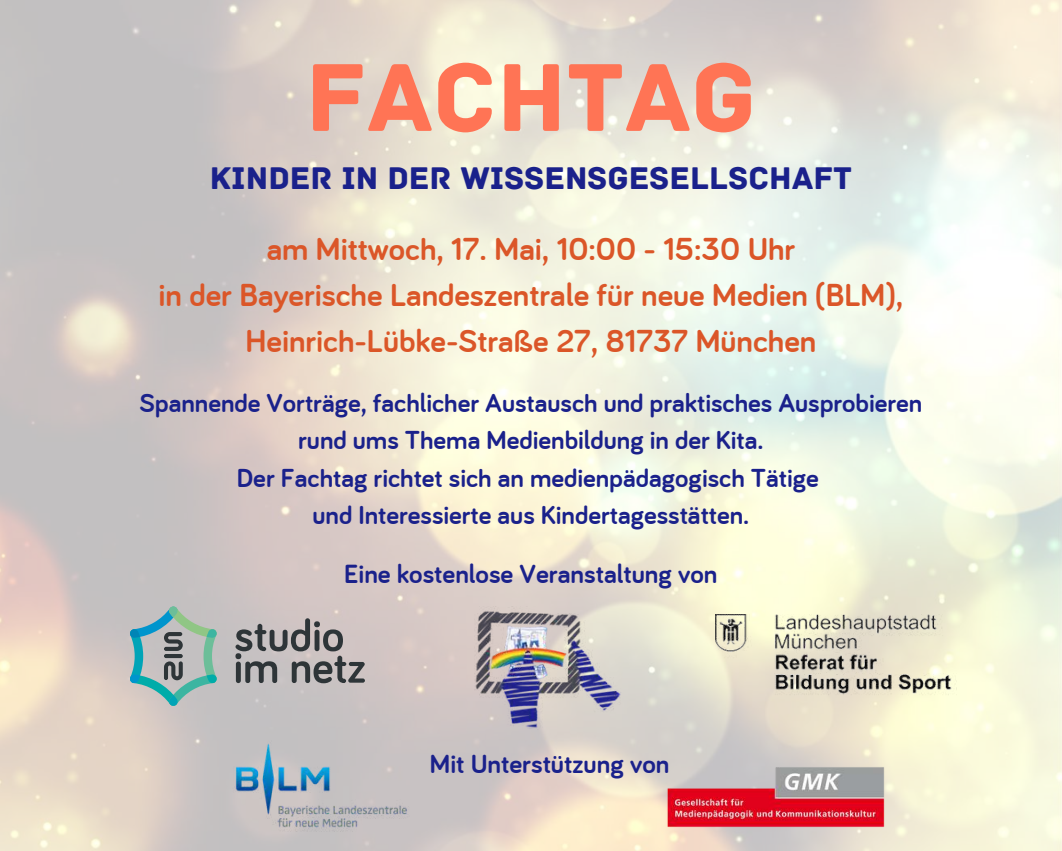
<style>
.page{position:relative;width:1062px;height:851px;background:#fff}
.page>*{position:absolute;margin:0;border:0;box-sizing:border-box;transform-origin:0 0}
.t1{font:101.25px "Archive";color:#ff7455}
.t2{font:700 33px/46px "Bariol";color:#db5628;text-align:center}
.t3{font:33px "Archive";color:#1a218b}
.t4{font:700 27.15px "Bariol";color:#1a218b}
.t5{font:700 27px/37px "Bariol";color:#1a218b;text-align:center}
</style>
<div class="page">
<img style="left:0;top:0;width:1062px;height:850px">
<img style="left:475px;top:606px;width:147px;height:123px">
<svg style="left:235px;top:618px;width:130px;height:65px"></svg>
<svg style="left:130px;top:606px;width:87px;height:100px"></svg>
<img style="left:716px;top:614px;width:240px;height:83px">
<img style="left:666px;top:739px;width:220px;height:110px">
<img style="left:213px;top:721px;width:216px;height:128px">
<h1 class="t1" style="left:306px;top:38px;width:452px">FACHTAG</h1>
<p class="t3" style="left:210px;top:159px;width:644px">KINDER IN DER WISSENSGESELLSCHAFT</p>
<p class="t2" style="left:159px;top:225px;width:746px">am Mittwoch, 17. Mai, 10:00 - 15:30 Uhr<br>in der Bayerische Landeszentrale für neue Medien (BLM),<br>Heinrich-Lübke-Straße 27, 81737 München</p>
<p class="t5" style="left:139px;top:384px;width:784px">Spannende Vorträge, fachlicher Austausch und praktisches Ausprobieren rund ums Thema Medienbildung in der Kita.<br>Der Fachtag richtet sich an medienpädagogisch Tätige<br>und Interessierte aus Kindertagesstätten.</p>
<p class="t4" style="left:344px;top:555px;width:375px">Eine kostenlose Veranstaltung von</p>
<p class="t4" style="left:430px;top:745px;width:241px">Mit Unterstützung von</p>
</div>
